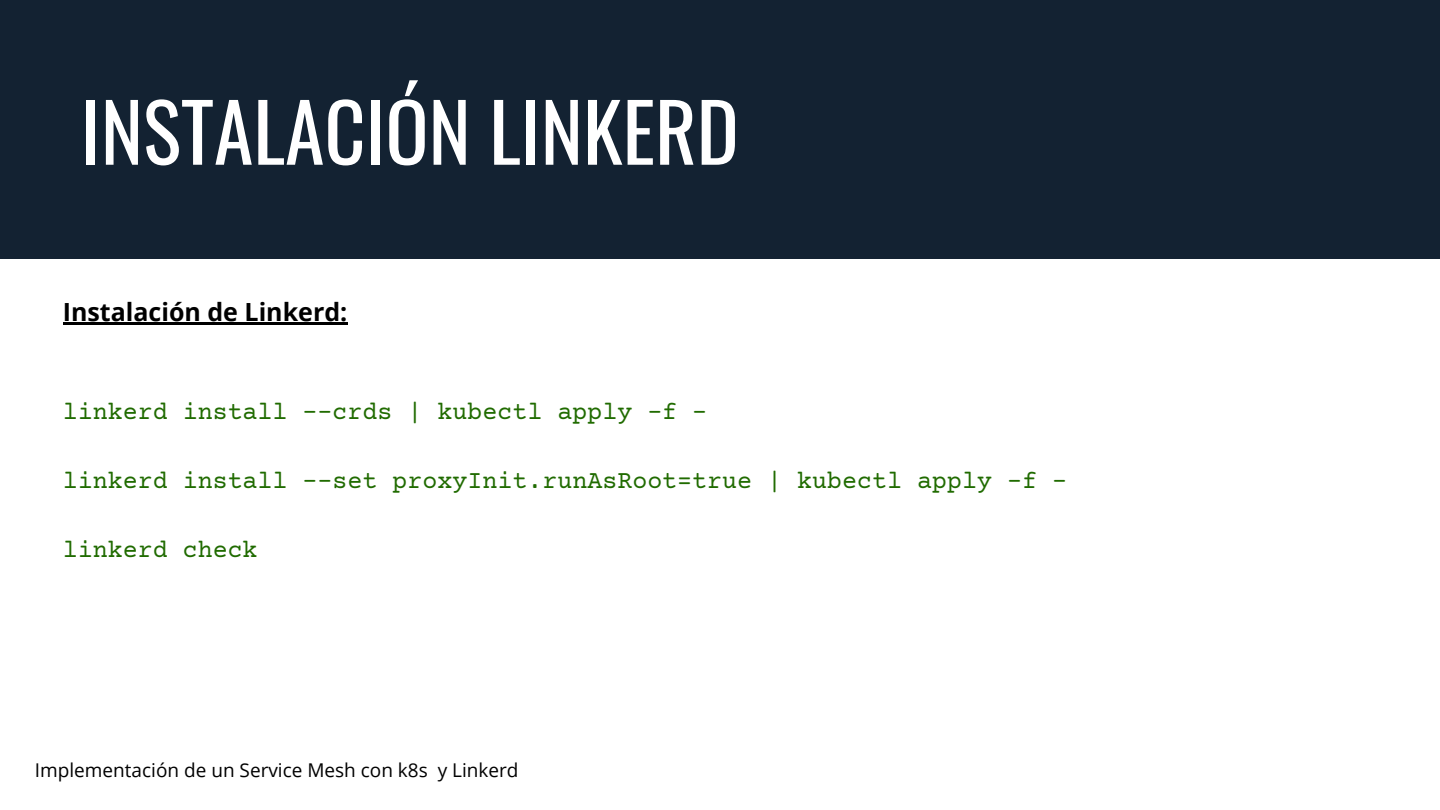
<style>
.page{position:relative;width:1440px;height:810px;background:#fff}
.page>*{position:absolute;margin:0;border:0;box-sizing:border-box;transform-origin:0 0}
.t1{font:80px "Oswald";color:#fff}
.t2{font:25px "Courier Prime";color:#206b00}
.t3{font:700 25px "Open Sans";color:#000}
.t4{font:19px "Open Sans";color:#000}
</style>
<div class="page">
<div style="left:0;top:0;width:1440px;height:258px;background:#132232"></div>
<hr style="left:63px;top:323px;width:284px;height:2px;background:#000">
<p class="t1" style="left:81px;top:69px;width:659px">INSTALACIÓN LINKERD</p>
<p class="t3" style="left:63px;top:294px;width:286px">Instalación de Linkerd:</p>
<p class="t2" style="left:63px;top:400px;width:646px">linkerd install --crds | kubectl apply -f -</p>
<p class="t2" style="left:63px;top:469px;width:1006px">linkerd install --set proxyInit.runAsRoot=true | kubectl apply -f -</p>
<p class="t2" style="left:63px;top:538px;width:196px">linkerd check</p>
<p class="t4" style="left:35px;top:757px;width:485px">Implementación de un Service Mesh con k8s y Linkerd</p>
</div>
